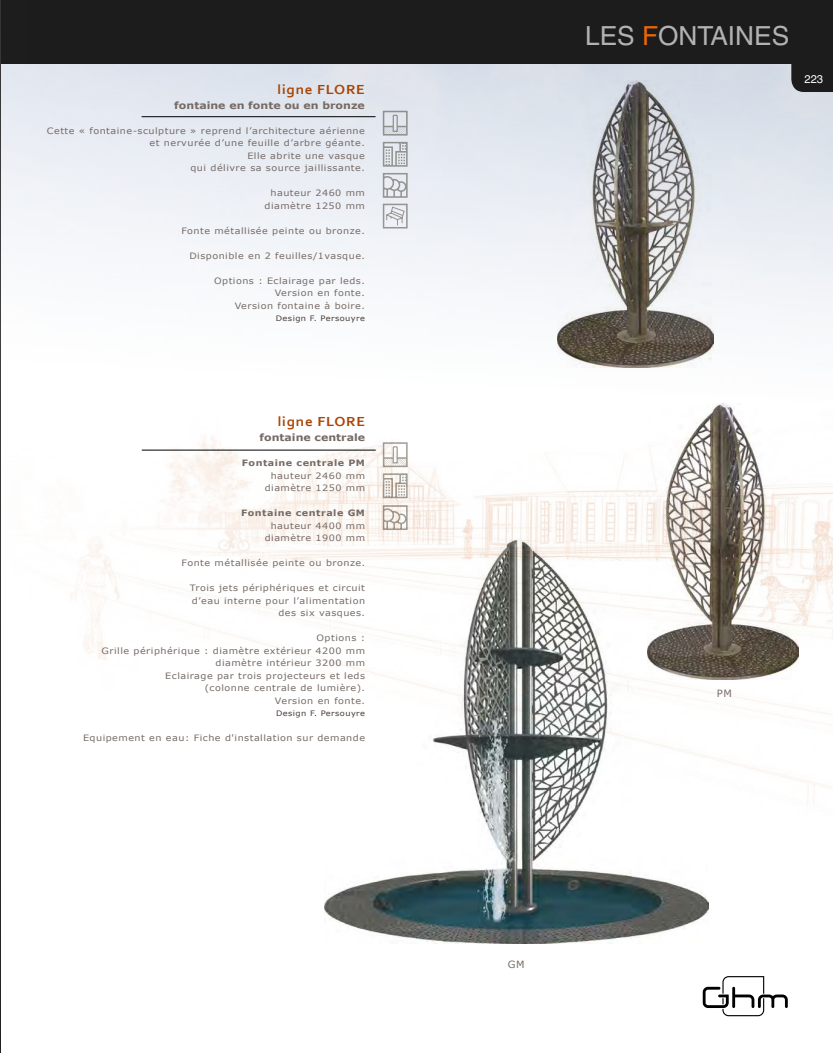
<style>
.page{position:relative;width:833px;height:1053px;background:#fff}
.page>*{position:absolute;margin:0;border:0;box-sizing:border-box;transform-origin:0 0}
.t1{font:26.25px "Helvetica LT Std";color:#b3b2b2}
.t2{font:700 13.75px "Corbel";letter-spacing:.05em;color:#aa4504;scale:1.1 1}
.t3{font:11.25px "Helvetica LT Std";color:#fff}
.t4{font:700 10px "Verdana";color:#766a65;scale:1.1 1}
.t5{font:10px "Verdana";color:#766a65}
.t6{font:8.75px/12.5px "Verdana";letter-spacing:.05em;color:#766a65;text-align:right;scale:1.1 1}
.t7{font:700 8.75px "Verdana";letter-spacing:.05em;color:#766a65;scale:1.1 1}
.t8{font:7.5px "Verdana";letter-spacing:.05em;color:#473b35;scale:1.1 1}
.s1{color:#ec6608}
</style>
<div class="page">
<img style="left:0;top:540px;width:833px;height:512px">
<img style="left:0;top:64px;width:833px;height:476px">
<svg style="left:791px;top:64px;width:42px;height:28px"></svg>
<div style="left:0;top:0;width:833px;height:64px;background:#1c1c1d"></div>
<svg style="left:702px;top:976px;width:85px;height:40px"></svg>
<img style="left:324px;top:540px;width:384px;height:403px">
<img style="left:558px;top:81px;width:156px;height:286px">
<img style="left:648px;top:403px;width:150px;height:276px">
<hr style="left:142px;top:116px;width:233px;height:1px;background:#000">
<hr style="left:142px;top:450px;width:234px;height:1px;background:#000">
<svg style="left:383px;top:173px;width:24px;height:25px"></svg>
<svg style="left:383px;top:505px;width:24px;height:25px"></svg>
<div style="left:383px;top:204px;width:24px;height:24px;border:2px solid #a29f97"></div>
<svg style="left:385px;top:206px;width:20px;height:20px"></svg>
<div style="left:383px;top:111px;width:24px;height:24px;border:2px solid #a29f97"></div>
<svg style="left:383px;top:114px;width:24px;height:20px"></svg>
<div style="left:383px;top:442px;width:24px;height:25px;border:2px solid #a29f97"></div>
<hr style="left:383px;top:457px;width:24px;height:2px;background:#a29f97">
<svg style="left:384px;top:445px;width:22px;height:20px"></svg>
<svg style="left:383px;top:142px;width:24px;height:25px"></svg>
<svg style="left:383px;top:473px;width:24px;height:25px"></svg>
<h2 class="t2" style="left:277px;top:83px;width:81px">ligne FLORE</h2>
<p class="t4" style="left:174px;top:99px;width:175px">fontaine en fonte ou en bronze</p>
<p class="t6" style="left:47px;top:124px;width:291px">Cette « fontaine-sculpture » reprend l’architecture aérienne et nervurée d’une feuille d’arbre géante.<br>Elle abrite une vasque<br>qui délivre sa source jaillissante.</p>
<p class="t6" style="left:264px;top:186px;width:93px">hauteur 2460 mm diamètre 1250 mm</p>
<p class="t6" style="left:181px;top:224px;width:168px">Fonte métallisée peinte ou bronze.</p>
<p class="t6" style="left:189px;top:249px;width:161px">Disponible en 2 feuilles/1vasque.</p>
<p class="t6" style="left:214px;top:274px;width:139px">Options : Eclairage par leds.<br>Version en fonte.<br>Version fontaine à boire.</p>
<p class="t8" style="left:276px;top:314px;width:82px">Design F. Persouyre</p>
<h2 class="t2" style="left:278px;top:416px;width:81px">ligne FLORE</h2>
<p class="t4" style="left:259px;top:431px;width:97px">fontaine centrale</p>
<p class="t7" style="left:242px;top:457px;width:113px">Fontaine centrale PM</p>
<p class="t6" style="left:265px;top:469px;width:93px">hauteur 2460 mm diamètre 1250 mm</p>
<p class="t7" style="left:241px;top:507px;width:114px">Fontaine centrale GM</p>
<p class="t6" style="left:265px;top:519px;width:93px">hauteur 4400 mm diamètre 1900 mm</p>
<p class="t6" style="left:182px;top:556px;width:168px">Fonte métallisée peinte ou bronze.</p>
<p class="t6" style="left:190px;top:581px;width:161px">Trois jets périphériques et circuit d’eau interne pour l’alimentation des six vasques.</p>
<p class="t6" style="left:102px;top:631px;width:241px">Options :<br>Grille périphérique : diamètre extérieur 4200 mm diamètre intérieur 3200 mm<br>Eclairage par trois projecteurs et leds<br>(colonne centrale de lumière).<br>Version en fonte.</p>
<p class="t8" style="left:276px;top:708px;width:82px">Design F. Persouyre</p>
<p class="t6" style="left:83px;top:731px;width:258px">Equipement en eau: Fiche d'installation sur demande</p>
<h1 class="t1" style="left:585px;top:20px;width:205px">LES <span class="s1">F</span>ONTAINES</h1>
<p class="t3" style="left:804px;top:72px;width:20px">223</p>
<p class="t5" style="left:508px;top:958px;width:18px">GM</p>
<p class="t5" style="left:717px;top:686px;width:16px">PM</p>
</div>
